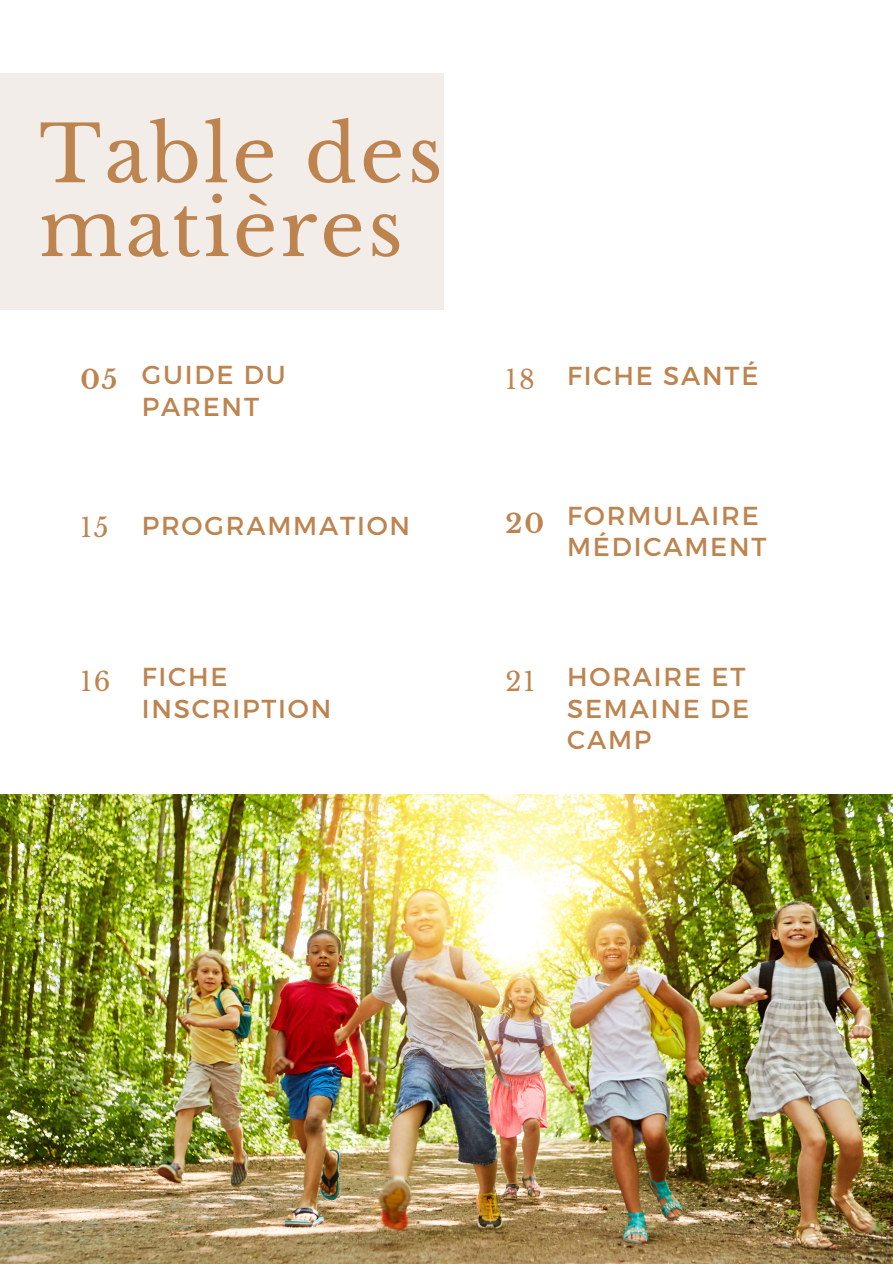
<style>
.page{position:relative;width:893px;height:1264px;background:#fff}
.page>*{position:absolute;margin:0;border:0;box-sizing:border-box;transform-origin:0 0}
.t1{font:77.7px/73.8px "Libre Baskerville";letter-spacing:.035em;color:#bd844f}
.t2{font:25.95px/31.5px "Montserrat";letter-spacing:.07em;color:#bd844f}
.t3{font:25.95px "Libre Baskerville";letter-spacing:.07em;color:#bd844f}
.t4{font:700 25.95px "Libre Baskerville";color:#bd844f}
</style>
<div class="page">
<img style="left:0;top:794px;width:892px;height:469px">
<div style="left:0;top:74px;width:444px;height:236px;background:#f2ede9"></div>
<p class="t1" style="left:39px;top:118px;width:405px">Table des matières</p>
<p class="t2" style="left:142px;top:358px;width:145px">GUIDE DU<br>PARENT</p>
<p class="t2" style="left:567px;top:358px;width:193px">FICHE SANTÉ</p>
<h1 class="t4" style="left:80px;top:363px;width:38px">05</h1>
<p class="t3" style="left:505px;top:363px;width:31px">18</p>
<p class="t3" style="left:80px;top:511px;width:30px">15</p>
<p class="t2" style="left:142px;top:508px;width:270px">PROGRAMMATION</p>
<p class="t4" style="left:505px;top:508px;width:40px">20</p>
<p class="t2" style="left:567px;top:498px;width:201px">FORMULAIRE<br>MÉDICAMENT</p>
<p class="t3" style="left:80px;top:665px;width:32px">16</p>
<p class="t2" style="left:142px;top:660px;width:191px">FICHE<br>INSCRIPTION</p>
<p class="t3" style="left:505px;top:665px;width:31px">21</p>
<p class="t2" style="left:567px;top:660px;width:184px">HORAIRE ET<br>SEMAINE DE<br>CAMP</p>
</div>
